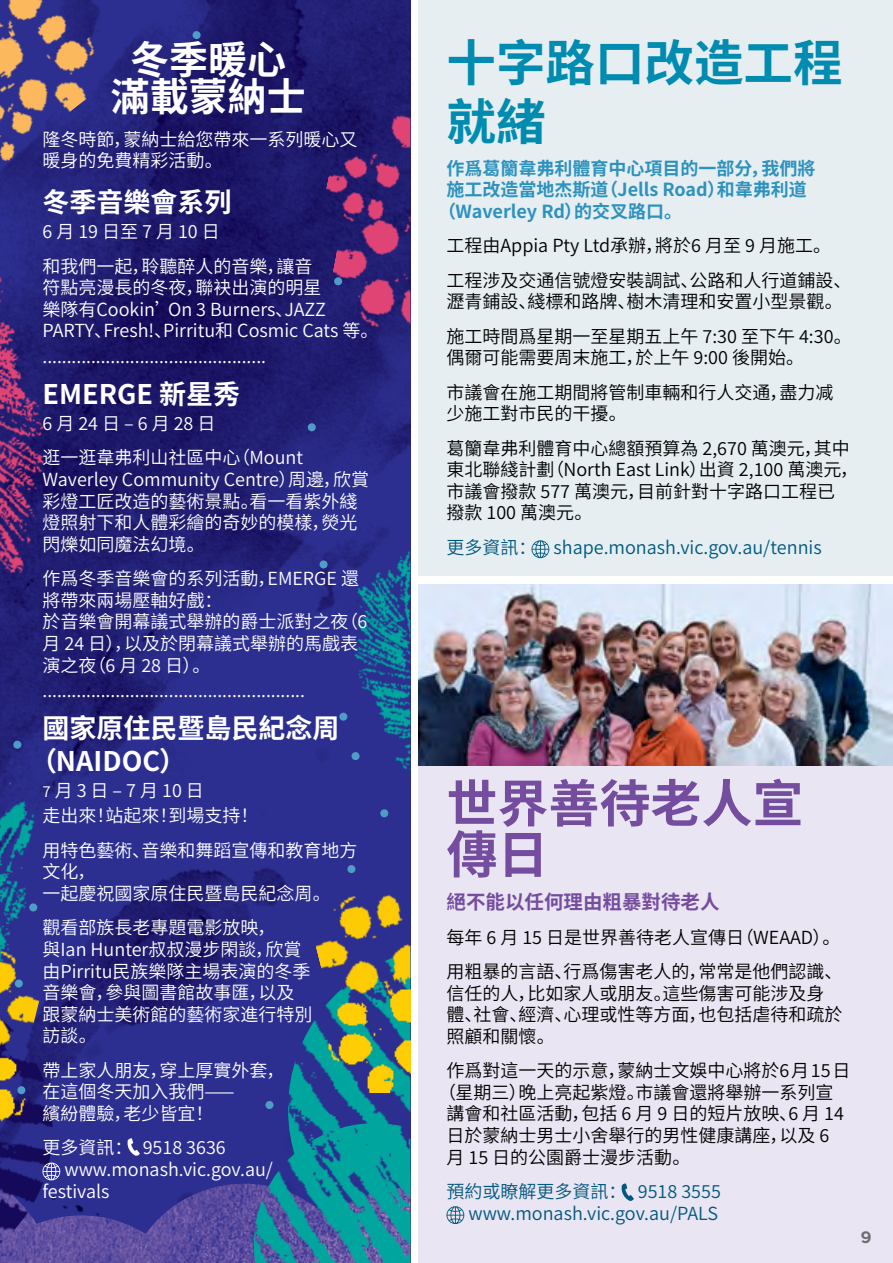
<style>
.page{position:relative;width:893px;height:1263px;background:#fff}
.page>*{position:absolute;margin:0;border:0;box-sizing:border-box;transform-origin:0 0}
.t1{font:700 51px/51px "Source Han Sans CN";color:#754d9f}
.t2{font:700 49.5px/59.4px "Source Han Sans CN";color:#008bb0}
.t3{font:700 39px/37.5px "Source Han Sans CN";color:#fff;text-align:center}
.First_Sentence{font:700 27px/32.4px "Source Han Sans CN";color:#fff}
.First_Sentence-2{font:700 19.5px "Source Han Sans CN";color:#754d9f}
.Para_1{font:18px/21.6px "Source Han Sans CN";color:#fff}
.Para_1-2{font:18px/21.6px "Source Han Sans CN";color:#000}
.First_Sentence-3{font:18px/21.6px "Source Han Sans CN";color:#fff}
.Para_1-3{font:18px/21.6px "Source Han Sans CN";color:#00587e;text-align:right}
.First_Sentence-4{font:700 18px "Source Han Sans CN";color:#2d92bc}
.t4{font:700 16.5px "Filson Pro";color:#6d6e71}
.s1{font-size:15px}
</style>
<div class="page">
<div style="left:419px;top:584px;width:474px;height:679px;background:#eae5f2"></div>
<img style="left:50px;top:0;width:360px;height:1090px">
<div style="left:70px;top:1090px;width:218px;height:93px;background:#2c2f90"></div>
<img style="left:0;top:1183px;width:253px;height:80px">
<img style="left:288px;top:952px;width:122px;height:171px">
<img style="left:253px;top:1123px;width:157px;height:140px">
<img style="left:323px;top:1024px;width:87px;height:69px">
<img style="left:304px;top:874px;width:106px;height:150px">
<img style="left:396px;top:976px;width:14px;height:31px">
<img style="left:396px;top:899px;width:14px;height:31px">
<img style="left:0;top:1018px;width:70px;height:225px">
<img style="left:0;top:685px;width:50px;height:258px">
<img style="left:0;top:147px;width:115px;height:538px">
<img style="left:294px;top:503px;width:116px;height:360px">
<img style="left:0;top:1079px;width:31px;height:69px">
<img style="left:0;top:943px;width:51px;height:136px">
<img style="left:0;top:0;width:123px;height:147px">
<img style="left:0;top:0;width:73px;height:58px">
<img style="left:0;top:60px;width:5px;height:16px">
<img style="left:0;top:89px;width:42px;height:87px">
<img style="left:362px;top:94px;width:48px;height:92px">
<img style="left:323px;top:186px;width:87px;height:154px">
<img style="left:320px;top:137px;width:87px;height:96px">
<div style="left:308px;top:423px;width:8px;height:8px;background:#4f9cc8;border-radius:50%"></div>
<div style="left:320px;top:560px;width:8px;height:8px;background:#4f9cc8;border-radius:50%"></div>
<div style="left:347px;top:865px;width:8px;height:8px;background:#4f9cc8;border-radius:50%"></div>
<div style="left:380px;top:809px;width:8px;height:8px;background:#4f9cc8;border-radius:50%"></div>
<div style="left:265px;top:1101px;width:8px;height:8px;background:#4f9cc8;border-radius:50%"></div>
<div style="left:17px;top:1086px;width:8px;height:8px;background:#4f9cc8;border-radius:50%"></div>
<div style="left:15px;top:979px;width:8px;height:8px;background:#4f9cc8;border-radius:50%"></div>
<div style="left:13px;top:741px;width:8px;height:8px;background:#4f9cc8;border-radius:50%"></div>
<div style="left:334px;top:277px;width:8px;height:8px;background:#4f9cc8;border-radius:50%"></div>
<div style="left:29px;top:903px;width:8px;height:8px;background:#4f9cc8;border-radius:50%"></div>
<div style="left:351px;top:752px;width:9px;height:8px;background:#4f9cc8;border-radius:50%"></div>
<div style="left:339px;top:713px;width:8px;height:8px;background:#4f9cc8;border-radius:50%"></div>
<div style="left:193px;top:31px;width:8px;height:8px;background:#4f9cc8;border-radius:50%"></div>
<svg style="left:127px;top:1138px;width:13px;height:18px"></svg>
<svg style="left:42px;top:1162px;width:18px;height:18px"></svg>
<svg style="left:621px;top:1183px;width:13px;height:18px"></svg>
<svg style="left:446px;top:1206px;width:18px;height:18px"></svg>
<img style="left:419px;top:584px;width:474px;height:181px">
<div style="left:419px;top:0;width:474px;height:576px;background:#e6eef2"></div>
<svg style="left:531px;top:540px;width:18px;height:18px"></svg>
<h1 class="t3" style="left:111px;top:41px;width:196px">冬季暖心滿載蒙納士</h1>
<h3 class="First_Sentence-3" style="left:42px;top:128px;width:316px">隆冬時節，蒙納士給您帶來一系列暖心又暖身的免費精彩活動。</h3>
<h3 class="First_Sentence" style="left:42px;top:187px;width:190px">冬季音樂會系列</h3>
<p class="Para_1" style="left:42px;top:221px;width:179px">6 月 19 日至 7 月 10 日</p>
<p class="Para_1" style="left:42px;top:255px;width:338px">和我們一起，聆聽醉人的音樂，讓音<br>符點亮漫長的冬夜，聯袂出演的明星<br>樂隊有Cookin’On 3 Burners、JAZZ<br>PARTY、Fresh!、Pirritu和 Cosmic Cats 等。</p>
<h3 class="First_Sentence-3" style="left:42px;top:346px;width:225px">..............................................</h3>
<h3 class="First_Sentence" style="left:42px;top:379px;width:199px">EMERGE 新星秀</h3>
<p class="Para_1" style="left:42px;top:413px;width:175px">6 月 24 日 – 6 月 28 日</p>
<p class="Para_1" style="left:42px;top:447px;width:328px">逛一逛韋弗利山社區中心（Mount<br>Waverley Community Centre）周邊，欣賞彩燈工匠改造的藝術景點。看一看紫外綫燈照射下和人體彩繪的奇妙的模樣，熒光閃爍如同魔法幻境。</p>
<p class="Para_1" style="left:42px;top:568px;width:326px">作爲冬季音樂會的系列活動，EMERGE 還將帶來兩場壓軸好戲：<br>於音樂會開幕議式舉辦的爵士派對之夜（6月 24 日），以及於閉幕議式舉辦的馬戲表演之夜（6 月 28 日）。</p>
<h3 class="First_Sentence-3" style="left:42px;top:680px;width:264px">......................................................</h3>
<h3 class="First_Sentence" style="left:30px;top:713px;width:311px;text-indent:12px">國家原住民暨島民紀念周（NAIDOC）</h3>
<p class="Para_1" style="left:42px;top:779px;width:163px"><span class="s1">7</span> 月 3 日 – 7 月 10 日</p>
<p class="Para_1" style="left:42px;top:805px;width:218px">走出來！站起來！到場支持！</p>
<p class="Para_1" style="left:42px;top:840px;width:317px">用特色藝術、音樂和舞蹈宣傳和教育地方文化，<br>一起慶祝國家原住民暨島民紀念周。</p>
<p class="Para_1" style="left:42px;top:917px;width:272px">觀看部族長老專題電影放映，與Ian Hunter叔叔漫步閑談，欣賞由Pirritu民族樂隊主場表演的冬季音樂會，參與圖書館故事匯，以及跟蒙納士美術館的藝術家進行特別訪談。</p>
<p class="Para_1" style="left:42px;top:1060px;width:243px">帶上家人朋友，穿上厚實外套，在這個冬天加入我們——<br>繽紛體驗，老少皆宜！</p>
<p class="Para_1" style="left:42px;top:1137px;width:185px">更多資訊： 9518 3636</p>
<p class="Para_1" style="left:64px;top:1159px;width:210px">www.monash.vic.gov.au/</p>
<p class="Para_1" style="left:42px;top:1180px;width:69px">festivals</p>
<h1 class="t2" style="left:446px;top:34px;width:398px">十字路口改造工程就緒</h1>
<h3 class="First_Sentence-4" style="left:446px;top:158px;width:371px">作爲葛籣韋弗利體育中心項目的一部分，我們將</h3>
<h3 class="First_Sentence-4" style="left:446px;top:180px;width:362px">施工改造當地杰斯道（Jells Road）和韋弗利道</h3>
<h3 class="First_Sentence-4" style="left:438px;top:201px;width:245px">（Waverley Rd）的交叉路口。</h3>
<p class="Para_1-2" style="left:446px;top:235px;width:386px">工程由Appia Pty Ltd承辦，將於6 月至 9 月施工。</p>
<p class="Para_1-2" style="left:446px;top:270px;width:406px">工程涉及交通信號燈安裝調試、公路和人行道鋪設、瀝青鋪設、綫標和路牌、樹木清理和安置小型景觀。</p>
<p class="Para_1-2" style="left:446px;top:326px;width:407px">施工時間爲星期一至星期五上午 7:30 至下午 4:30。偶爾可能需要周末施工，於上午 9:00 後開始。</p>
<p class="Para_1-2" style="left:446px;top:381px;width:389px">市議會在施工期間將管制車輛和行人交通，盡力减少施工對市民的干擾。</p>
<p class="Para_1-2" style="left:446px;top:437px;width:413px">葛籣韋弗利體育中心總額預算為 2,670 萬澳元，其中東北聯綫計劃（North East Link）出資 2,100 萬澳元，市議會撥款 577 萬澳元，目前針對十字路口工程已<br>撥款 100 萬澳元。</p>
<p class="Para_1-3" style="left:446px;top:537px;width:377px">更多資訊： shape.monash.vic.gov.au/tennis</p>
<h1 class="t1" style="left:446px;top:779px;width:358px">世界善待老人宣傳日</h1>
<h3 class="First_Sentence-2" style="left:446px;top:891px;width:274px">絕不能以任何理由粗暴對待老人</h3>
<p class="Para_1-2" style="left:446px;top:927px;width:395px">每年 6 月 15 日是世界善待老人宣傳日（WEAAD）。</p>
<p class="Para_1-2" style="left:446px;top:961px;width:397px">用粗暴的言語、行爲傷害老人的，常常是他們認識、信任的人，比如家人或朋友。這些傷害可能涉及身體、社會、經濟、心理或性等方面，也包括虐待和疏於照顧和關懷。</p>
<p class="Para_1-2" style="left:446px;top:1060px;width:405px">作爲對這一天的示意，蒙納士文娛中心將於6 月 15 日</p>
<p class="Para_1-2" style="left:438px;top:1082px;width:397px">（星期三）晚上亮起紫燈。市議會還將舉辦一系列宣</p>
<p class="Para_1-2" style="left:446px;top:1103px;width:399px">講會和社區活動，包括 6 月 9 日的短片放映、6 月 14</p>
<p class="Para_1-2" style="left:446px;top:1125px;width:384px">日於蒙納士男士小舍舉行的男性健康講座，以及 6</p>
<p class="Para_1-2" style="left:446px;top:1146px;width:245px">月 15 日的公園爵士漫步活動。</p>
<p class="Para_1-3" style="left:446px;top:1181px;width:276px">預約或瞭解更多資訊： 9518 3555 www.monash.vic.gov.au/PALS</p>
<p class="t4" style="left:861px;top:1226px;width:12px">9</p>
</div>
